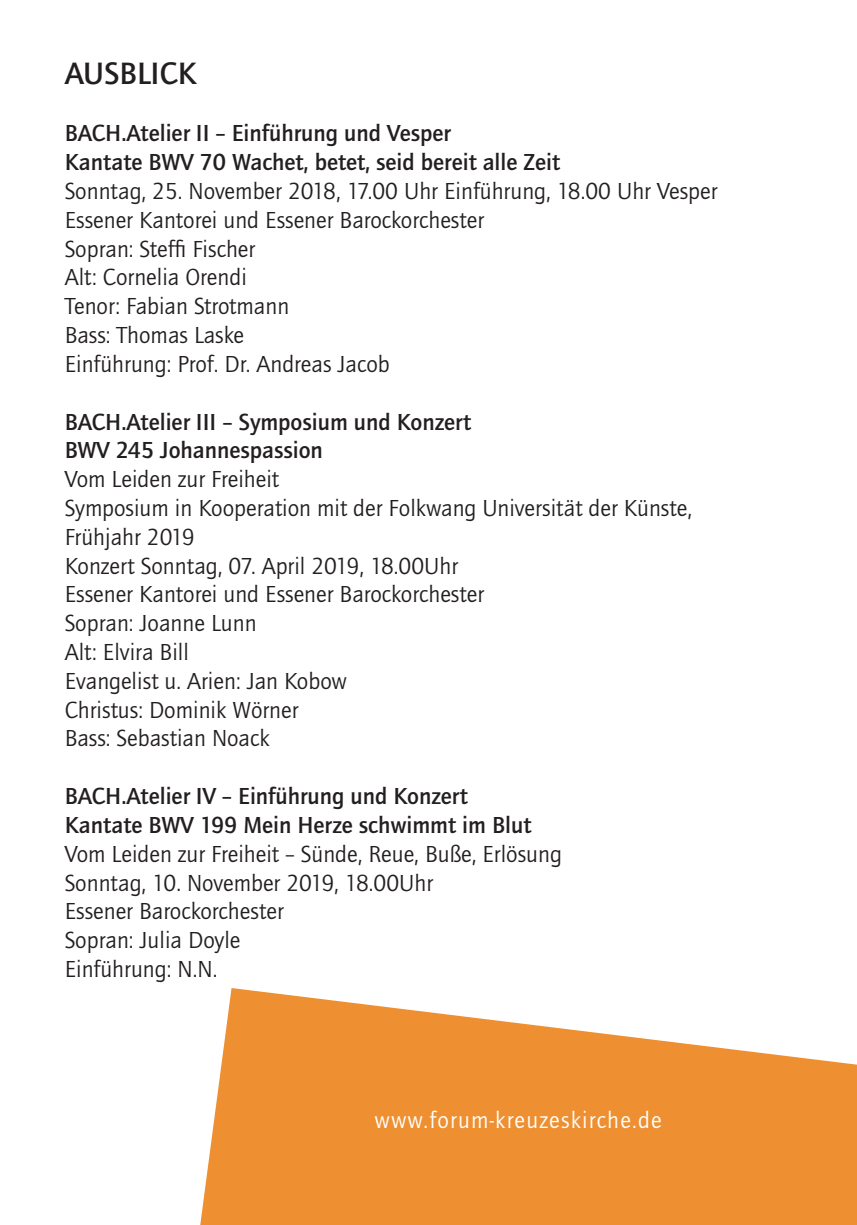
<style>
.page{position:relative;width:857px;height:1225px;background:#fff}
.page>*{position:absolute;margin:0;border:0;box-sizing:border-box;transform-origin:0 0}
.t1{font:700 32px "ITC Quay";color:#231f20}
.t2{font:24px/28.8px "ITC Quay";color:#231f20}
.t3{font:700 24px/28.8px "ITC Quay";color:#231f20}
.t4{font:24px "ITC Quay";letter-spacing:.05em;color:#fff}
</style>
<div class="page">
<svg style="left:200px;top:988px;width:656px;height:237px;fill:#ee9032"></svg>
<h1 class="t1" style="left:65px;top:55px;width:129px">ausblick</h1>
<p class="t3" style="left:65px;top:119px;width:497px;text-indent:57px">.Atelier II – Einführung und Vesper<br>Kantate BWV 70 Wachet, betet, seid bereit alle Zeit</p>
<p class="t2" style="left:65px;top:177px;width:654px">Sonntag, 25. November 2018, 17.00 Uhr Einführung, 18.00 Uhr Vesper Essener Kantorei und Essener Barockorchester<br>Sopran: Steffi Fischer<br>Alt: Cornelia Orendi<br>Tenor: Fabian Strotmann<br>Bass: Thomas Laske<br>Einführung: Prof. Dr. Andreas Jacob</p>
<p class="t3" style="left:65px;top:407px;width:15px">BACH</p>
<p class="t3" style="left:65px;top:119px;width:15px">BACH</p>
<p class="t3" style="left:65px;top:407px;width:408px;text-indent:57px">.Atelier III – Symposium und Konzert<br>BWV 245 Johannespassion</p>
<p class="t2" style="left:65px;top:465px;width:628px">Vom Leiden zur Freiheit<br>Symposium in Kooperation mit der Folkwang Universität der Künste,<br>Frühjahr 2019<br>Konzert Sonntag, 07. April 2019, 18.00Uhr<br>Essener Kantorei und Essener Barockorchester<br>Sopran: Joanne Lunn<br>Alt: Elvira Bill<br>Evangelist u. Arien: Jan Kobow<br>Christus: Dominik Wörner<br>Bass: Sebastian Noack</p>
<p class="t3" style="left:65px;top:781px;width:468px;text-align:center">.Atelier IV – Einführung und Konzert<br>Kantate BWV 199 Mein H erze schwimmt im Blut</p>
<p class="t2" style="left:65px;top:839px;width:498px">Vom Leiden zur Freiheit – Sünde, Reue, Buße, Erlösung<br>Sonntag, 10. November 2019, 18.00Uhr<br>Essener Barockorchester<br>Sopran: Julia Doyle<br>Einführung: N.N.</p>
<p class="t3" style="left:65px;top:781px;width:15px">BACH</p>
<p class="t4" style="left:374px;top:1107px;width:288px">www.forum-kreuzeskirche.de</p>
</div>
